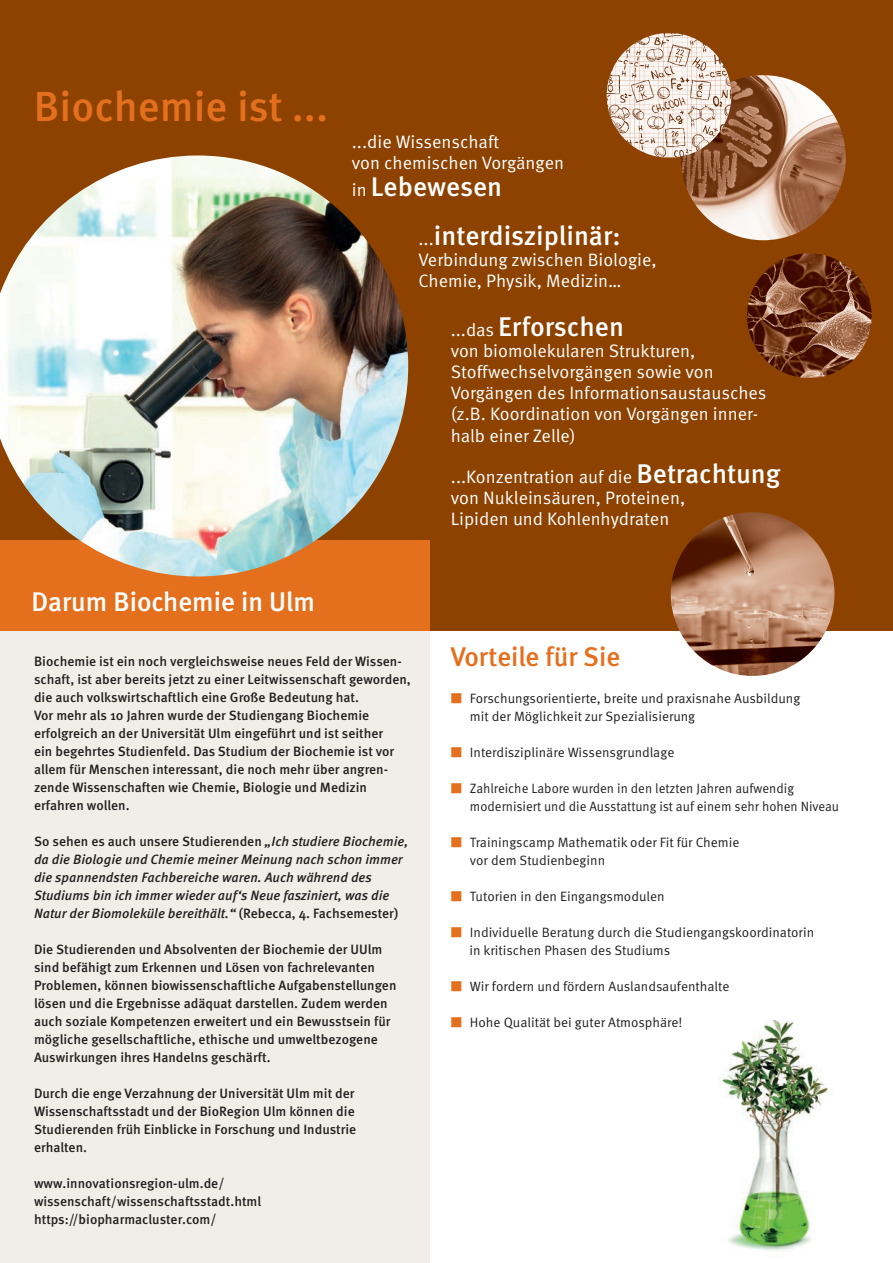
<style>
.page{position:relative;width:893px;height:1263px;background:#fff}
.page>*{position:absolute;margin:0;border:0;box-sizing:border-box;transform-origin:0 0}
.t1{font:500 42px "Meta OT";color:#e4701e}
.t2{font:500 27px "Meta OT";color:#fff}
.t3{font:500 27px "Meta";color:#fff}
.t4{font:500 27px "Meta";color:#e4701e}
.t5{font:18px/21px "Meta OT Norm";color:#fff}
.t6{font:500 13.5px/18px "Meta OT";color:#231f20}
.t7{font:13.5px/18px "Meta OT Norm";color:#231f20}
.t8{font:italic 500 13.5px/18px "Meta OT";color:#231f20}
.t9{font:13.5px/18px "Meta OT Norm";color:#231f20;scale:.96 1}
.s1{font-family:"Meta OT Norm";font-weight:400;font-size:18px}
.s2{font-family:"Meta OT";font-weight:500;font-size:27px}
.s3{font-style:normal}
.s4{color:#e4701e}
</style>
<div class="page">
<div style="left:0;top:625px;width:429px;height:638px;background:#f0eee7"></div>
<div style="left:0;top:0;width:893px;height:630px;background:#8d4200"></div>
<img style="left:721px;top:1020px;width:107px;height:232px">
<div style="left:0;top:540px;width:429px;height:90px;background:#e4701e"></div>
<img style="left:681px;top:75px;width:165px;height:165px;border-radius:83px">
<img style="left:0;top:155px;width:408px;height:421px">
<img style="left:671px;top:512px;width:163px;height:164px;border-radius:82px">
<img style="left:747px;top:253px;width:125px;height:125px;border-radius:62px">
<img style="left:607px;top:33px;width:124px;height:124px">
<h1 class="t1" style="left:34px;top:80px;width:296px">Biochemie ist ...</h1>
<h2 class="t3" style="left:31px;top:586px;width:285px">Darum Biochemie in Ulm</h2>
<h3 class="t5" style="left:352px;top:132px;width:214px">...die Wissenschaft<br>von chemischen Vorgängen</h3>
<h2 class="t2" style="left:352px;top:170px;width:152px"><span class="s1">in</span> Lebewesen</h2>
<h2 class="t2" style="left:418px;top:219px;width:204px"><span class="s1">...</span>interdisziplinär:</h2>
<h3 class="t5" style="left:418px;top:250px;width:240px">Verbindung zwischen Biologie,<br>Chemie, Physik, Medizin…</h3>
<h2 class="t2" style="left:451px;top:310px;width:175px"><span class="s1">...das</span> Erforschen</h2>
<h3 class="t5" style="left:451px;top:341px;width:317px">von biomolekularen Strukturen, Stoffwechselvorgängen sowie von Vorgängen des Informationsaustausches (z.B. Koordination von Vorgängen inner&shy;halb einer Zelle)</h3>
<h3 class="t5" style="left:451px;top:466px;width:331px">...Konzentration auf die <span class="s2">Betrachtung </span>von Nukleinsäuren, Proteinen,<br>Lipiden und Kohlenhydraten</h3>
<p class="t6" style="left:34px;top:653px;width:378px">Biochemie ist ein noch vergleichsweise neues Feld der Wissen&shy;schaft, ist aber bereits jetzt zu einer Leitwissenschaft geworden, die auch volkswirtschaftlich eine Große Bedeutung hat.<br>Vor mehr als 10 Jahren wurde der Studiengang Biochemie erfolgreich an der Universität Ulm eingeführt und ist seither<br>ein begehrtes Studienfeld. Das Studium der Biochemie ist vor allem für Menschen interessant, die noch mehr über angren&shy;zende Wissenschaften wie Chemie, Biologie und Medizin erfahren wollen.</p>
<p class="t8" style="left:34px;top:833px;width:376px"><span class="s3">So sehen es auch unsere Studierenden</span> „Ich studiere Biochemie, da die Biologie und Chemie meiner Meinung nach schon immer die spannendsten Fachbereiche waren. Auch während des Studiums bin ich immer wieder auf‘s Neue fasziniert, was die Natur der Biomoleküle bereithält.“ <span class="s3">(Rebecca, 4. Fachsemester)</span></p>
<p class="t6" style="left:34px;top:940px;width:364px">Die Studierenden und Absolventen der Biochemie der UUlm sind befähigt zum Erkennen und Lösen von fachrelevanten Problemen, können biowissenschaftliche Aufgabenstellungen lösen und die Ergebnisse adäquat darstellen. Zudem werden auch soziale Kompetenzen erweitert und ein Bewusstsein für mögliche gesellschaftliche, ethische und umweltbezogene Auswirkungen ihres Handelns geschärft.</p>
<p class="t6" style="left:34px;top:1084px;width:324px">Durch die enge Verzahnung der Universität Ulm mit der Wissenschaftsstadt und der BioRegion Ulm können die Studierenden früh Einblicke in Forschung und Industrie erhalten.</p>
<p class="t6" style="left:34px;top:1174px;width:229px">www.innovationsregion-ulm.de/ wissenschaft/wissenschaftsstadt.html https://biopharmacluster.com/</p>
<h2 class="t4" style="left:451px;top:640px;width:171px">Vorteile für Sie</h2>
<p class="t7" style="left:470px;top:689px;width:332px;text-indent:-19px"><span class="s4">■</span> Forschungsorientierte, breite und praxisnahe Ausbildung mit der Möglichkeit zur Spezialisierung</p>
<p class="t7" style="left:451px;top:743px;width:225px"><span class="s4">■</span> Interdisziplinäre Wissensgrundlage</p>
<p class="t9" style="left:470px;top:779px;width:386px;text-indent:-19px"><span class="s4">■</span> Zahlreiche Labore wurden in den letzten Jahren aufwendig modernisiert und die Ausstattung ist auf einem sehr hohen Niveau</p>
<p class="t7" style="left:470px;top:833px;width:271px;text-indent:-19px"><span class="s4">■</span> Trainingscamp Mathematik oder Fit für Chemie vor dem Studienbeginn</p>
<p class="t7" style="left:451px;top:887px;width:215px"><span class="s4">■</span> Tutorien in den Eingangsmodulen</p>
<p class="t7" style="left:469px;top:923px;width:346px;text-indent:-19px"><span class="s4">■</span> Individuelle Beratung durch die Studiengangskoordinatorin in kritischen Phasen des Studiums</p>
<p class="t7" style="left:451px;top:977px;width:280px"><span class="s4">■</span> Wir fordern und fördern Auslandsaufenthalte</p>
<p class="t7" style="left:451px;top:1013px;width:233px"><span class="s4">■</span> Hohe Qualität bei guter Atmosphäre!</p>
</div>
